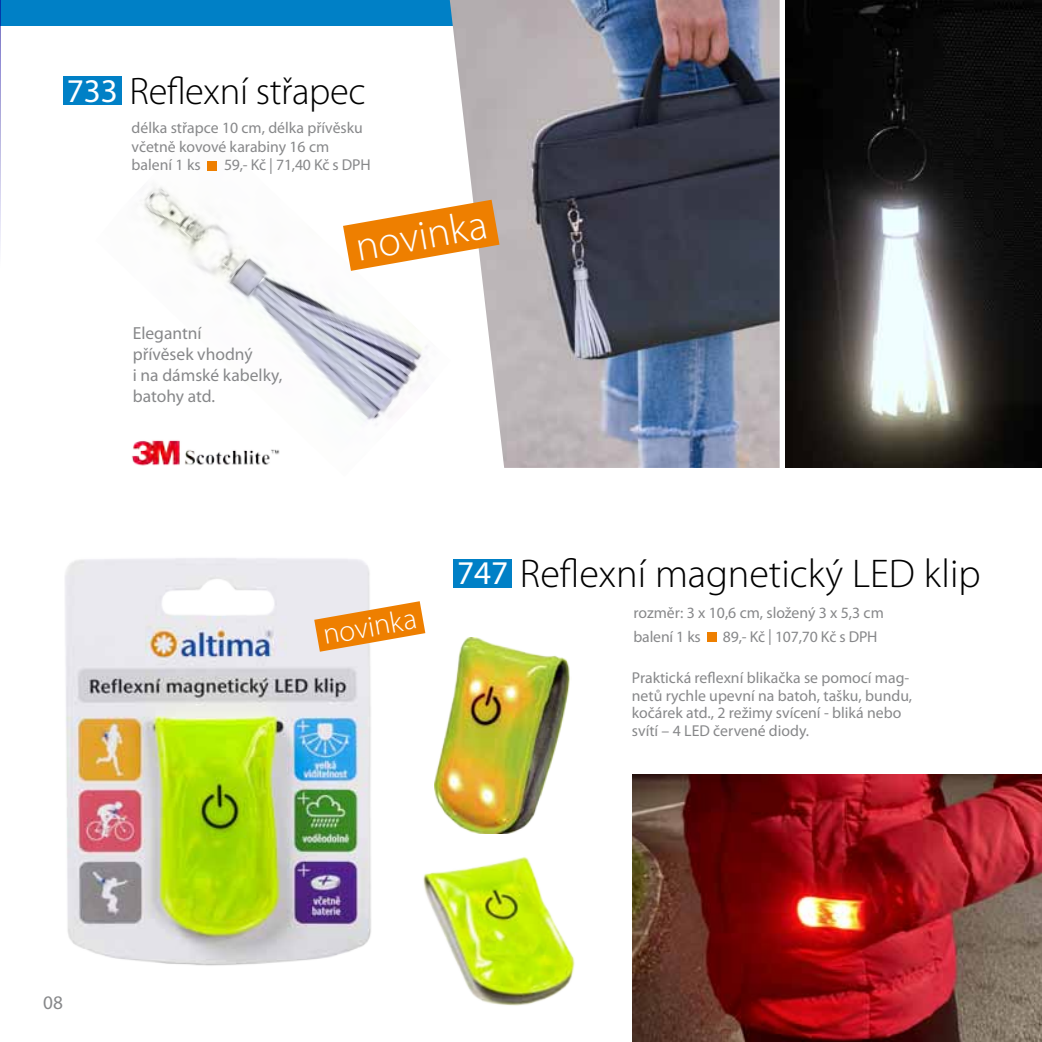
<style>
.page{position:relative;width:1042px;height:1042px;background:#fff}
.page>*{position:absolute;margin:0;border:0;box-sizing:border-box;transform-origin:0 0}
.t1{font:300 42px "Myriad Pro";color:#fff}
.t2{font:300 40.25px "Myriad Pro";color:#000}
.t3{font:300 38.5px "Myriad Pro";letter-spacing:-.01em;color:#000}
.t4{font:300 29.75px "Myriad Pro";color:#fff}
.t5{font:19.25px "Myriad Pro";color:#87888a}
.t6{font:17.5px/21px "Myriad Pro";color:#87888a}
.t7{font:15.75px/17.5px "Myriad Pro";color:#87888a}
.s1{font-weight:400;font-size:33.25px;color:#fff}
</style>
<div class="page">
<img style="left:143px;top:161px;width:284px;height:264px">
<div style="left:63px;top:76px;width:59px;height:29px;background:#0080c6"></div>
<div style="left:208px;top:161px;width:9px;height:9px;background:#ee7f00"></div>
<div style="left:453px;top:559px;width:59px;height:28px;background:#0080c6"></div>
<div style="left:707px;top:633px;width:9px;height:9px;background:#ee7f00"></div>
<img style="left:632px;top:774px;width:410px;height:268px">
<img style="left:65px;top:558px;width:306px;height:408px">
<img style="left:423px;top:857px;width:152px;height:149px">
<img style="left:434px;top:637px;width:136px;height:197px">
<svg style="left:314px;top:601px;width:111px;height:51px"></svg>
<img style="left:131px;top:440px;width:149px;height:26px">
<div style="left:0;top:0;width:741px;height:25px;background:#0080c6"></div>
<img style="left:450px;top:0;width:329px;height:468px">
<svg style="left:343px;top:200px;width:156px;height:71px"></svg>
<img style="left:785px;top:0;width:257px;height:468px">
<img style="left:0;top:0;width:1px;height:250px">
<h3 class="t3" style="left:67px;top:70px;width:300px"><span class="s1">733</span> Reflexní střapec</h3>
<p class="t7" style="left:132px;top:118px;width:233px;line-height:18.9px">délka střapce 10 cm, délka přívěsku včetně kovové karabiny 16 cm balení 1 ks</p>
<p class="t7" style="left:224px;top:157px;width:148px">59,- Kč | 71,40 Kč s DPH</p>
<p class="t6" style="left:133px;top:322px;width:151px">Elegantní<br>přívěsek vhodný<br>i na dámské kabelky, batohy atd.</p>
<h1 class="t1" style="left:352px;top:224px;width:134px;rotate:-10deg">novinka</h1>
<h3 class="t4" style="left:321px;top:618px;width:96px;rotate:-10deg">novinka</h3>
<h2 class="t2" style="left:457px;top:552px;width:525px"><span class="s1">747</span> Reflexní magnetický LED klip</h2>
<p class="t7" style="left:633px;top:628px;width:69px">balení 1 ks</p>
<p class="t7" style="left:723px;top:628px;width:156px">89,- Kč | 107,70 Kč s DPH</p>
<p class="t7" style="left:633px;top:604px;width:252px">rozměr: 3 x 10,6 cm, složený 3 x 5,3 cm</p>
<p class="t7" style="left:632px;top:669px;width:282px">Praktická reflexní blikačka se pomocí mag&shy;netů rychle upevní na batoh, tašku, bundu, kočárek atd., 2 režimy svícení - bliká nebo svítí – 4 LED červené diody.</p>
<p class="t5" style="left:43px;top:992px;width:21px">08</p>
</div>
